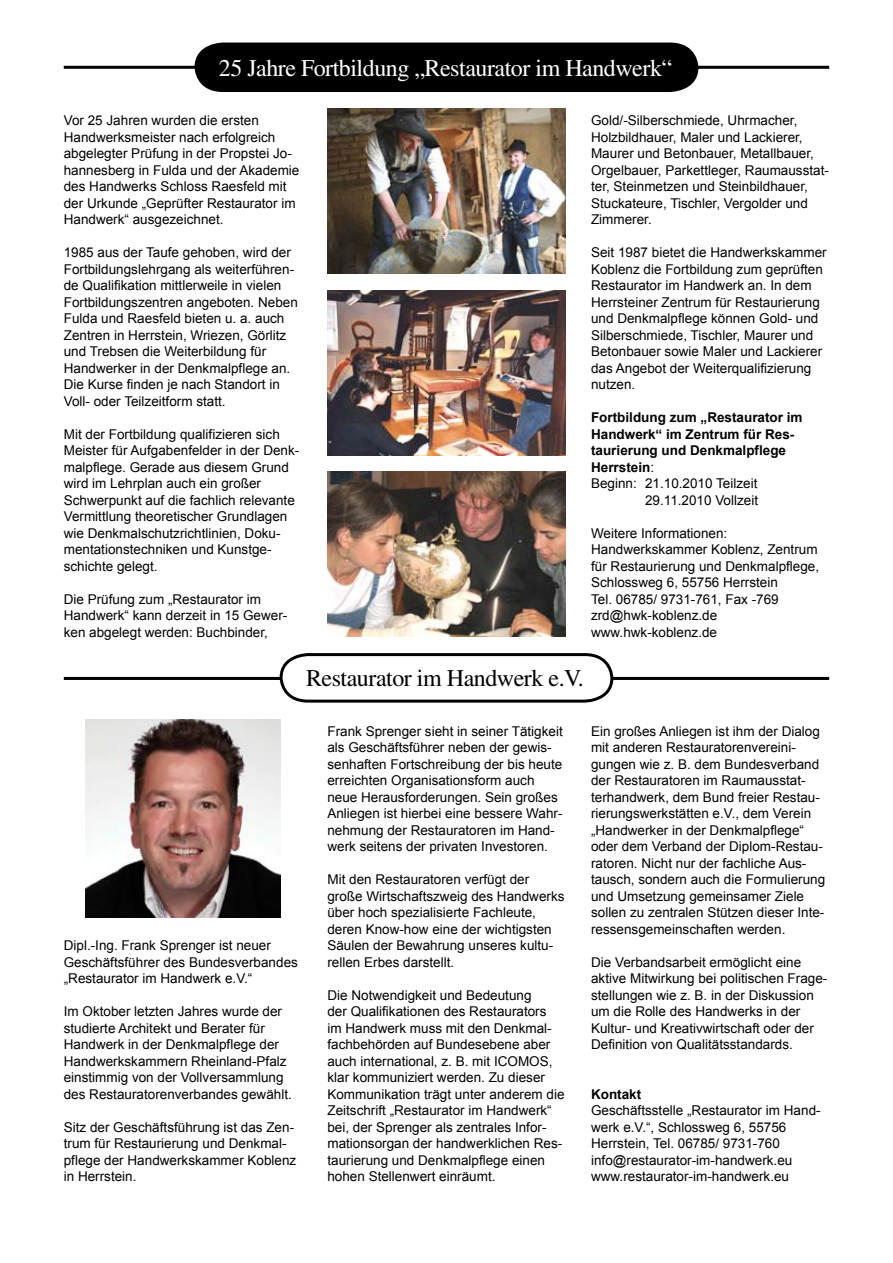
<style>
.page{position:relative;width:893px;height:1263px;background:#fff}
.page>*{position:absolute;margin:0;border:0;box-sizing:border-box;transform-origin:0 0}
.t1{font:24px "Times";letter-spacing:-.02em;color:#fff}
.t2{font:24px "Times";letter-spacing:-.02em;color:#000}
.t3{font:13.5px/16.5px "Arial";color:#000}
.t4{font:700 13.5px "Arial";color:#000}
.s1{font-weight:400}
</style>
<div class="page">
<hr style="left:64px;top:66px;width:765px;height:3px;background:#000">
<div style="left:193px;top:42px;width:507px;height:50px;background:#000"></div>
<hr style="left:64px;top:677px;width:765px;height:3px;background:#000">
<svg style="left:278px;top:653px;width:337px;height:50px"></svg>
<img style="left:85px;top:719px;width:195px;height:198px">
<img style="left:327px;top:472px;width:239px;height:165px">
<img style="left:327px;top:290px;width:239px;height:165px">
<img style="left:327px;top:109px;width:239px;height:165px">
<h1 class="t1" style="left:219px;top:54px;width:455px">25 Jahre Fortbildung „Restaurator im Handwerk“</h1>
<p class="t3" style="left:64px;top:112px;width:237px">Vor 25 Jahren wurden die ersten Handwerksmeister nach erfolgreich abgelegter Prüfung in der Propstei Jo&shy;hannesberg in Fulda und der Akademie des Handwerks Schloss Raesfeld mit der Urkunde „Geprüfter Restaurator im Handwerk“ ausgezeichnet.</p>
<p class="t3" style="left:64px;top:244px;width:236px">1985 aus der Taufe gehoben, wird der Fortbildungslehrgang als weiterführen&shy;de Qualifikation mittlerweile in vielen Fortbildungszentren angeboten. Neben Fulda und Raesfeld bieten u. a. auch Zentren in Herrstein, Wriezen, Görlitz und Trebsen die Weiterbildung für Handwerker in der Denkmalpflege an.<br>Die Kurse finden je nach Standort in Voll- oder Teilzeitform statt.</p>
<p class="t3" style="left:64px;top:426px;width:237px">Mit der Fortbildung qualifizieren sich Meister für Aufgabenfelder in der Denk&shy;malpflege. Gerade aus diesem Grund wird im Lehrplan auch ein großer Schwerpunkt auf die fachlich relevante Vermittlung theoretischer Grundlagen wie Denkmalschutzrichtlinien, Doku&shy;mentationstechniken und Kunstge&shy;schichte gelegt.</p>
<p class="t3" style="left:64px;top:591px;width:225px">Die Prüfung zum „Restaurator im<br>Handwerk“ kann derzeit in 15 Gewer&shy;ken abgelegt werden: Buchbinder,</p>
<p class="t3" style="left:591px;top:112px;width:239px">Gold/-Silberschmiede, Uhrmacher, Holzbildhauer, Maler und Lackierer, Maurer und Betonbauer, Metallbauer, Orgelbauer, Parkettleger, Raumausstat&shy;ter, Steinmetzen und Steinbildhauer, Stuckateure, Tischler, Vergolder und Zimmerer.</p>
<p class="t3" style="left:591px;top:244px;width:237px">Seit 1987 bietet die Handwerkskammer Koblenz die Fortbildung zum geprüften Restaurator im Handwerk an. In dem Herrsteiner Zentrum für Restaurierung und Denkmalpflege können Gold- und Silberschmiede, Tischler, Maurer und Betonbauer sowie Maler und Lackierer das Angebot der Weiterqualifizierung nutzen.</p>
<p class="t4" style="left:591px;top:408px;width:213px">Fortbildung zum „Restaurator im</p>
<p class="t4" style="left:591px;top:425px;width:205px">Handwerk“ im Zentrum für Res-</p>
<p class="t4" style="left:591px;top:441px;width:197px">taurierung und Denkmalpflege</p>
<p class="t4" style="left:591px;top:458px;width:65px">Herrstein<span class="s1">:</span></p>
<p class="t3" style="left:591px;top:475px;width:168px">Beginn: 21.10.2010 Teilzeit</p>
<p class="t3" style="left:645px;top:492px;width:115px">29.11.2010 Vollzeit</p>
<p class="t3" style="left:591px;top:525px;width:230px">Weitere Informationen:<br>Handwerkskammer Koblenz, Zentrum für Restaurierung und Denkmalpflege,<br>Schlossweg 6, 55756 Herrstein<br>Tel. 06785/ 9731-761, Fax -769 zrd@hwk-koblenz.de www.hwk-koblenz.de</p>
<h1 class="t2" style="left:306px;top:664px;width:279px">Restaurator im Handwerk e.V.</h1>
<p class="t3" style="left:64px;top:937px;width:236px">Dipl.-Ing. Frank Sprenger ist neuer<br>Geschäftsführer des Bundesverbandes „Restaurator im Handwerk e.V.“</p>
<p class="t3" style="left:64px;top:1003px;width:230px">Im Oktober letzten Jahres wurde der studierte Architekt und Berater für Handwerk in der Denkmalpflege der Handwerkskammern Rheinland-Pfalz einstimmig von der Vollversammlung des Restauratorenverbandes gewählt.</p>
<p class="t3" style="left:64px;top:1119px;width:234px">Sitz der Geschäftsführung ist das Zen&shy;trum für Restaurierung und Denkmal&shy;pflege der Handwerkskammer Koblenz in Herrstein.</p>
<p class="t3" style="left:327px;top:723px;width:237px">Frank Sprenger sieht in seiner Tätigkeit als Geschäftsführer neben der gewis&shy;senhaften Fortschreibung der bis heute erreichten Organisationsform auch neue Herausforderungen. Sein großes Anliegen ist hierbei eine bessere Wahr&shy;nehmung der Restauratoren im Hand&shy;werk seitens der privaten Investoren.</p>
<p class="t3" style="left:327px;top:871px;width:239px">Mit den Restauratoren verfügt der große Wirtschaftszweig des Handwerks über hoch spezialisierte Fachleute, deren Know-how eine der wichtigsten Säulen der Bewahrung unseres kultu&shy;rellen Erbes darstellt.</p>
<p class="t3" style="left:327px;top:987px;width:239px">Die Notwendigkeit und Bedeutung<br>der Qualifikationen des Restaurators<br>im Handwerk muss mit den Denkmal&shy;fachbehörden auf Bundesebene aber auch international, z. B. mit ICOMOS, klar kommuniziert werden. Zu dieser Kommunikation trägt unter anderem die Zeitschrift „Restaurator im Handwerk“ bei, der Sprenger als zentrales Infor&shy;mationsorgan der handwerklichen Res&shy;taurierung und Denkmalpflege einen hohen Stellenwert einräumt.</p>
<p class="t3" style="left:591px;top:723px;width:236px">Ein großes Anliegen ist ihm der Dialog mit anderen Restauratorenvereini&shy;gungen wie z. B. dem Bundesverband der Restauratoren im Raumausstat&shy;terhandwerk, dem Bund freier Restau&shy;rierungswerkstätten e.V., dem Verein „Handwerker in der Denkmalpflege“ oder dem Verband der Diplom-Restau&shy;ratoren. Nicht nur der fachliche Aus&shy;tausch, sondern auch die Formulierung und Umsetzung gemeinsamer Ziele sollen zu zentralen Stützen dieser Inte&shy;ressensgemeinschaften werden.</p>
<p class="t3" style="left:591px;top:954px;width:238px">Die Verbandsarbeit ermöglicht eine aktive Mitwirkung bei politischen Frage&shy;stellungen wie z. B. in der Diskussion um die Rolle des Handwerks in der Kultur- und Kreativwirtschaft oder der Definition von Qualitätsstandards.</p>
<p class="t4" style="left:591px;top:1085px;width:52px">Kontakt</p>
<p class="t3" style="left:591px;top:1102px;width:231px">Geschäftsstelle „Restaurator im Hand&shy;werk e.V.“, Schlossweg 6, 55756<br>Herrstein, Tel. 06785/ 9731-760 info@restaurator-im-handwerk.eu www.restaurator-im-handwerk.eu</p>
</div>
